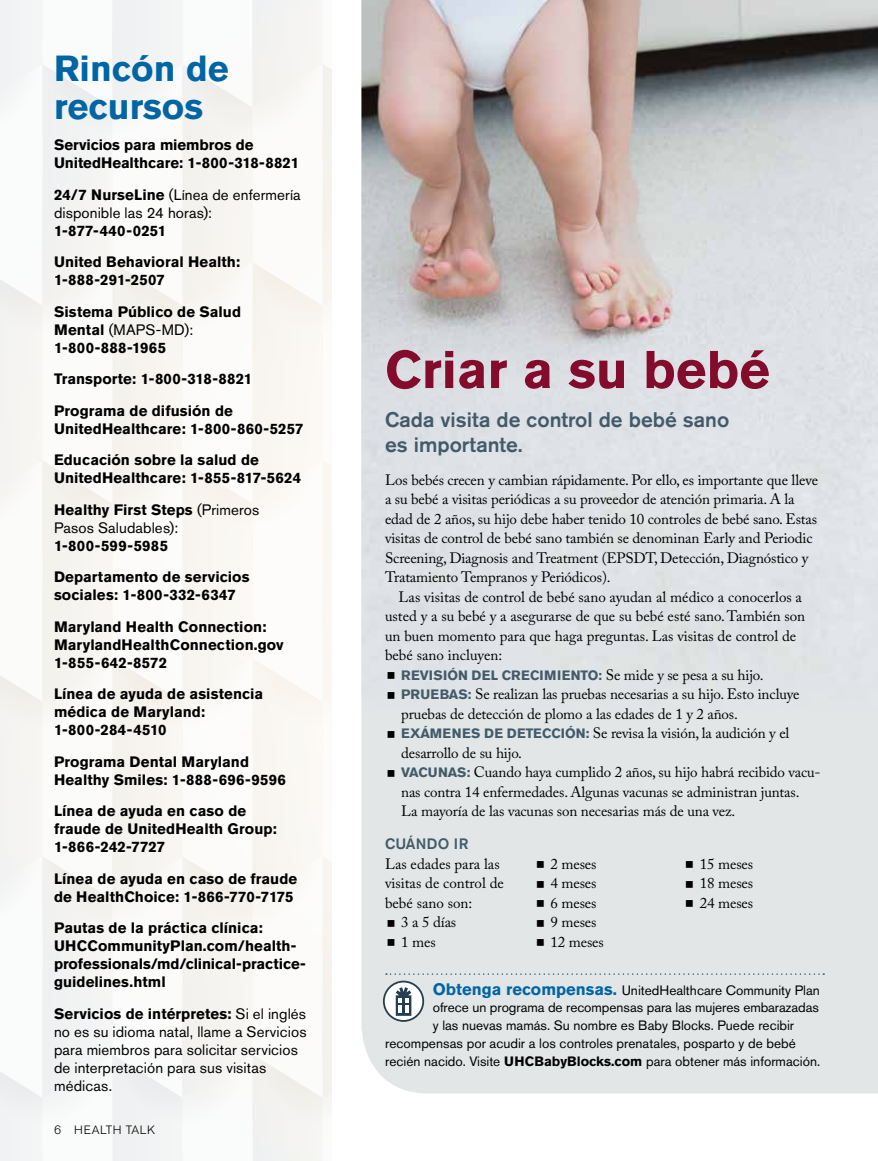
<style>
.page{position:relative;width:878px;height:1161px;background:#fff}
.page>*{position:absolute;margin:0;border:0;box-sizing:border-box;transform-origin:0 0}
.t1{font:700 52.5px "Akzidenz Grotesk BE";color:#830b2c}
.t2{font:700 36px/37.5px "Akzidenz Grotesk BE";color:#0065a4}
.t3{font:500 21px/25.2px "Akzidenz Grotesk BE";color:#425a69}
.t4{font:15px/19.5px "Adobe Caslon Pro";letter-spacing:-.01em;color:#000}
.t5{font:700 15px/18px "Akzidenz Grotesk BE";letter-spacing:.005em;color:#000}
.t6{font:15px/18px "Akzidenz Grotesk BE";letter-spacing:.01em;color:#000}
.t7{font:500 15px "Akzidenz Grotesk BE";letter-spacing:.01em;color:#425a69}
.t8{font:13.5px "Akzidenz Grotesk BE";color:#000}
.t9{font:700 13.5px "Akzidenz Grotesk BE";letter-spacing:.03em;color:#425a69}
.t10{font:300 12px "Akzidenz Grotesk BE";letter-spacing:.05em;color:#000}
.s1{font-weight:700}
.s2{font-weight:400}
.s3{font-family:"Adobe Caslon Pro";font-weight:400;font-size:15px;color:#000}
.s4{font-family:"Akzidenz Grotesk BE";font-weight:700;font-size:13.5px;color:#425a69}
.s5{font-weight:700;font-size:16.5px;color:#0065a4}
</style>
<div class="page">
<div style="left:0;top:0;width:331px;height:1161px;background:#f7f5f4"></div>
<div style="left:135px;top:135px;width:196px;height:932px;background:#fbf8f5"></div>
<div style="left:361px;top:712px;width:517px;height:382px;background:#e2e6e7"></div>
<img style="left:361px;top:0;width:517px;height:712px">
<svg style="left:386px;top:973px;width:438px;height:2px"></svg>
<svg style="left:383px;top:981px;width:41px;height:41px"></svg>
<svg style="left:387px;top:672px;width:7px;height:7px"></svg>
<svg style="left:387px;top:692px;width:7px;height:6px"></svg>
<svg style="left:387px;top:731px;width:7px;height:6px"></svg>
<svg style="left:387px;top:770px;width:7px;height:6px"></svg>
<svg style="left:387px;top:920px;width:7px;height:6px"></svg>
<svg style="left:387px;top:939px;width:7px;height:7px"></svg>
<svg style="left:537px;top:861px;width:6px;height:7px"></svg>
<svg style="left:537px;top:881px;width:6px;height:6px"></svg>
<svg style="left:537px;top:900px;width:6px;height:7px"></svg>
<svg style="left:537px;top:920px;width:6px;height:6px"></svg>
<svg style="left:537px;top:939px;width:6px;height:7px"></svg>
<svg style="left:686px;top:861px;width:7px;height:7px"></svg>
<svg style="left:686px;top:881px;width:7px;height:6px"></svg>
<svg style="left:686px;top:900px;width:7px;height:7px"></svg>
<h2 class="t2" style="left:54px;top:50px;width:176px">Rincón de recursos</h2>
<p class="t5" style="left:54px;top:136px;width:246px">Servicios para miembros de<br>UnitedHealthcare: 1-800-318-8821</p>
<p class="t6" style="left:54px;top:185px;width:248px"><span class="s1">24/7 NurseLine</span> (Línea de enfermería disponible las 24 horas):</p>
<p class="t5" style="left:54px;top:215px;width:188px;line-height:31.5px">1-877-440-0251<br>United Behavioral Health:</p>
<p class="t5" style="left:54px;top:264px;width:189px;line-height:31.5px">1-888-291-2507<br>Sistema Público de Salud</p>
<p class="t5" style="left:54px;top:320px;width:141px">Mental <span class="s2">(MAPS-MD):<br></span>1-800-888-1965</p>
<p class="t5" style="left:54px;top:363px;width:200px;line-height:31.5px">Transporte: 1-800-318-8821<br>Programa de difusión de</p>
<p class="t5" style="left:54px;top:413px;width:251px;line-height:31.5px">UnitedHealthcare: 1-800-860-5257<br>Educación sobre la salud de</p>
<p class="t5" style="left:54px;top:462px;width:249px;line-height:31.5px">UnitedHealthcare: 1-855-817-5624<br>Healthy First Steps <span class="s2">(Primeros</span></p>
<p class="t6" style="left:54px;top:518px;width:126px">Pasos Saludables):</p>
<p class="t5" style="left:54px;top:530px;width:197px;line-height:31.5px">1-800-599-5985<br>Departamento de servicios</p>
<p class="t5" style="left:54px;top:579px;width:214px;line-height:31.5px">sociales: 1-800-332-6347<br>Maryland Health Connection:</p>
<p class="t5" style="left:54px;top:635px;width:231px">MarylandHealthConnection.gov<br>1-855-642-8572</p>
<p class="t5" style="left:54px;top:685px;width:211px">Línea de ayuda de asistencia médica de Maryland:<br>1-800-284-4510</p>
<p class="t5" style="left:54px;top:752px;width:233px">Programa Dental Maryland<br>Healthy Smiles: 1-888-696-9596</p>
<p class="t5" style="left:54px;top:802px;width:224px">Línea de ayuda en caso de fraude de UnitedHealth Group:<br>1-866-242-7727</p>
<p class="t5" style="left:54px;top:869px;width:245px">Línea de ayuda en caso de fraude de HealthChoice: 1-866-770-7175</p>
<p class="t5" style="left:54px;top:919px;width:253px">Pautas de la práctica clínica:<br>UHCCommunityPlan.com/health&shy;professionals/md/clinical-practice&shy;guidelines.html</p>
<p class="t6" style="left:54px;top:1004px;width:254px"><span class="s1">Servicios de intérpretes:</span> Si el inglés no es su idioma natal, llame a Servicios para miembros para solicitar servicios de interpretación para sus visitas médicas.</p>
<p class="t10" style="left:54px;top:1123px;width:103px">6 HEALTH TALK</p>
<h1 class="t1" style="left:385px;top:339px;width:386px">Criar a su bebé</h1>
<h3 class="t3" style="left:385px;top:406px;width:346px">Cada visita de control de bebé sano es importante.</h3>
<p class="t4" style="left:385px;top:470px;width:434px">Los bebés crecen y cambian rápidamente. Por ello, es importante que lleve a su bebé a visitas periódicas a su proveedor de atención primaria. A la edad de 2 años, su hijo debe haber tenido 10 controles de bebé sano. Estas visitas de control de bebé sano también se denominan Early and Periodic Screening, Diagnosis and Treatment (EPSDT, Detección, Diagnóstico y Tratamiento Tempranos y Periódicos).</p>
<p class="t4" style="left:385px;top:587px;width:421px;text-indent:14px">Las visitas de control de bebé sano ayudan al médico a conocerlos a usted y a su bebé y a asegurarse de que su bebé esté sano. También son un buen momento para que haga preguntas. Las visitas de control de bebé sano incluyen:</p>
<p class="t9" style="left:401px;top:667px;width:364px">REVISIÓN DEL CRECIMIENTO: <span class="s3">Se mide y se pesa a su hijo.</span></p>
<p class="t4" style="left:401px;top:685px;width:421px"><span class="s4">PRUEBAS:</span> Se realizan las pruebas necesarias a su hijo. Esto incluye pruebas de detección de plomo a las edades de 1 y 2 años.<br><span class="s4">EXÁMENES DE DETECCIÓN:</span> Se revisa la visión, la audición y el desarrollo de su hijo.<br><span class="s4">VACUNAS:</span> Cuando haya cumplido 2 años, su hijo habrá recibido vacu&shy;nas contra 14 enfermedades. Algunas vacunas se administran juntas.<br>La mayoría de las vacunas son necesarias más de una vez.</p>
<p class="t7" style="left:385px;top:835px;width:85px">CUÁNDO IR</p>
<p class="t4" style="left:385px;top:854px;width:116px">Las edades para las</p>
<p class="t4" style="left:385px;top:874px;width:120px">visitas de control de</p>
<p class="t4" style="left:385px;top:893px;width:89px">bebé sano son:</p>
<p class="t4" style="left:401px;top:913px;width:57px">3 a 5 días</p>
<p class="t4" style="left:401px;top:932px;width:36px">1 mes</p>
<p class="t4" style="left:550px;top:854px;width:55px">2 meses<br>4 meses<br>6 meses<br>9 meses<br>12 meses</p>
<p class="t4" style="left:699px;top:854px;width:55px;text-align:justify">15 meses 18 meses 24 meses</p>
<p class="t8" style="left:433px;top:982px;width:388px"><span class="s5">Obtenga recompensas.</span> UnitedHealthcare Community Plan</p>
<p class="t8" style="left:433px;top:1000px;width:387px">ofrece un programa de recompensas para las mujeres embarazadas</p>
<p class="t8" style="left:433px;top:1018px;width:363px">y las nuevas mamás. Su nombre es Baby Blocks. Puede recibir</p>
<p class="t8" style="left:385px;top:1036px;width:412px">recompensas por acudir a los controles prenatales, posparto y de bebé</p>
<p class="t8" style="left:385px;top:1054px;width:436px">recién nacido. Visite <span class="s1">UHCBabyBlocks.com</span> para obtener más información.</p>
</div>
